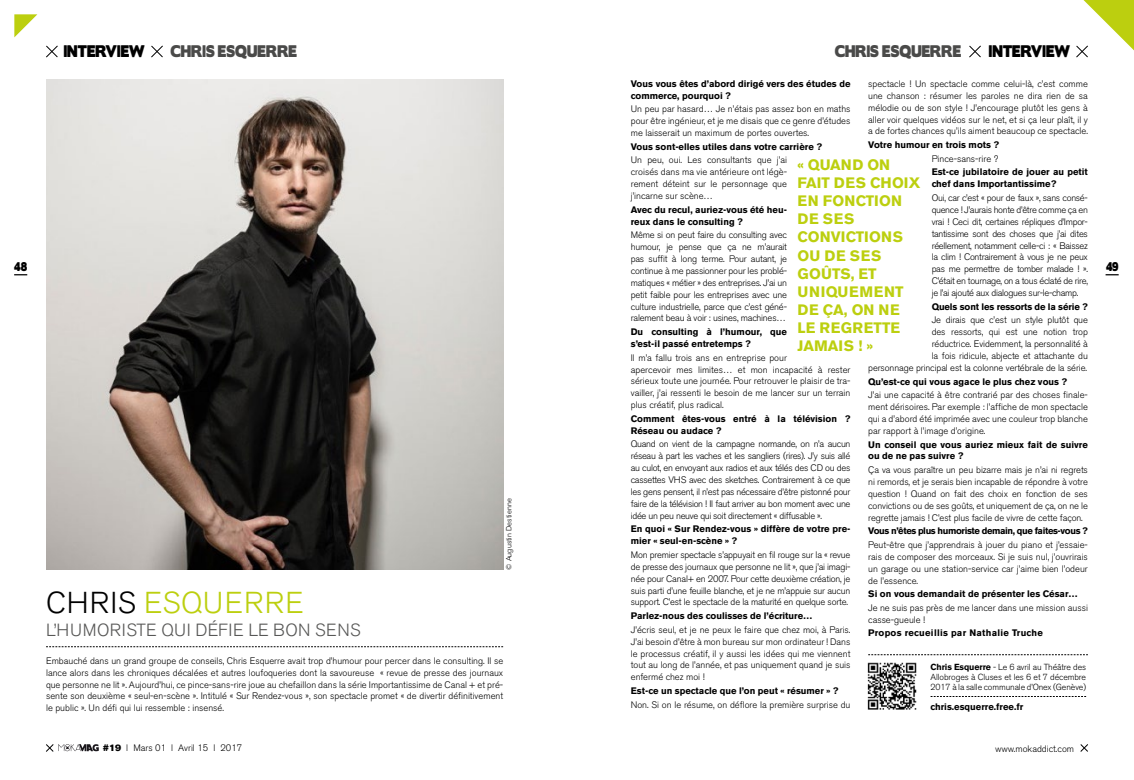
<style>
.page{position:relative;width:1134px;height:780px;background:#fff}
.page>*{position:absolute;margin:0;border:0;box-sizing:border-box;transform-origin:0 0}
.t1{font:300 30px "Akzidenz Grotesk BE";letter-spacing:.04em;color:#bccf0f}
.t2{font:300 17.5px "Akzidenz Grotesk BE";letter-spacing:.02em;color:#575756}
.t3{font:700 15px/18px "Akzidenz Grotesk BE";color:#bccf0f}
.t4{font:15px "Boris Black Bloxx";color:#4a4a49;scale:.8 1}
.t5{font:15px "Boris Black Bloxx";color:#000;scale:.8 1}
.t6{font:11.25px "Boris Black Bloxx";color:#000;scale:.8 1}
.t7{font:300 9.38px/11.9px "Akzidenz Grotesk BE";color:#000;text-align:justify}
.t8{font:700 9.38px/11.9px "Akzidenz Grotesk BE";color:#000}
.t9{font:700 9.38px "Akzidenz Grotesk BE";letter-spacing:-.04em;color:#000}
.t10{font:700 9.38px "Akzidenz Grotesk BE";letter-spacing:.03em;color:#000}
.t11{font:300 8.75px/10px "Akzidenz Grotesk BE";letter-spacing:-.01em;color:#000;text-align:justify}
.t12{font:300 7.5px "Akzidenz Grotesk BE";letter-spacing:.01em;color:#000}
.s1{font-weight:700}
.s2{color:#000}
.s3{font-family:"Akzidenz Grotesk BE Super";font-weight:400}
</style>
<div class="page">
<svg style="left:969px;top:45px;width:12px;height:13px"></svg>
<svg style="left:151px;top:45px;width:12px;height:13px"></svg>
<svg style="left:868px;top:654px;width:220px;height:1px"></svg>
<svg style="left:930px;top:696px;width:156px;height:1px"></svg>
<svg style="left:46px;top:646px;width:457px;height:1px"></svg>
<img style="left:46px;top:80px;width:457px;height:490px">
<svg style="left:14px;top:14px;width:23px;height:23px"></svg>
<svg style="left:14px;top:274px;width:13px;height:1px"></svg>
<svg style="left:1105px;top:274px;width:14px;height:1px"></svg>
<svg style="left:46px;top:45px;width:12px;height:13px"></svg>
<svg style="left:1076px;top:0;width:58px;height:58px"></svg>
<svg style="left:1080px;top:744px;width:8px;height:8px"></svg>
<img style="left:867px;top:662px;width:50px;height:48px">
<svg style="left:46px;top:744px;width:53px;height:8px"></svg>
<h3 class="t4" style="left:170px;top:39px;width:160px">CHRIS ESQUERRE</h3>
<h3 class="t4" style="left:835px;top:39px;width:160px">CHRIS ESQUERRE</h3>
<h3 class="t5" style="left:64px;top:39px;width:103px">INTERVIEW</h3>
<h3 class="t5" style="left:989px;top:39px;width:103px">INTERVIEW</h3>
<p class="t8" style="left:631px;top:78px;width:221px">Vous vous êtes d’abord dirigé vers des études de commerce, pourquoi ?</p>
<p class="t7" style="left:631px;top:103px;width:221px">Un peu par hasard… Je n’étais pas assez bon en maths pour être ingénieur, et je me disais que ce genre d’études me laisserait un maximum de portes ouvertes.</p>
<p class="t8" style="left:631px;top:141px;width:193px">Vous sont-elles utiles dans votre carrière ?</p>
<p class="t7" style="left:631px;top:154px;width:158px">Un peu, oui. Les consultants que j’ai croisés dans ma vie antérieure ont légè&shy;rement déteint sur le personnage que j’incarne sur scène…</p>
<p class="t8" style="left:631px;top:204px;width:158px">Avec du recul, auriez-vous été heu&shy;reux dans le consulting ?</p>
<p class="t7" style="left:631px;top:229px;width:158px">Même si on peut faire du consulting avec humour, je pense que ça ne m’aurait pas suffit à long terme. Pour autant, je continue à me passionner pour les problé&shy;matiques « métier » des entreprises. J’ai un petit faible pour les entreprises avec une culture industrielle, parce que c’est géné&shy;ralement beau à voir : usines, machines…</p>
<p class="t8" style="left:631px;top:326px;width:158px">Du consulting à l’humour, que s’est-il passé entretemps ?</p>
<p class="t7" style="left:631px;top:351px;width:221px;text-align:left">Il m’a fallu trois ans en entreprise pour<br>apercevoir mes limites… et mon incapacité à rester sérieux toute une journée. Pour retrouver le plaisir de tra&shy;vailler, j’ai ressenti le besoin de me lancer sur un terrain plus créatif, plus radical.</p>
<p class="t8" style="left:631px;top:413px;width:221px">Comment êtes-vous entré à la télévision ?<br>Réseau ou audace ?</p>
<p class="t7" style="left:631px;top:438px;width:221px">Quand on vient de la campagne normande, on n’a aucun réseau à part les vaches et les sangliers (rires). J’y suis allé au culot, en envoyant aux radios et aux télés des CD ou des cassettes VHS avec des sketches. Contrairement à ce que les gens pensent, il n’est pas nécessaire d’être pistonné pour faire de la télévision ! Il faut arriver au bon moment avec une idée un peu neuve qui soit directement « diffusable ».</p>
<p class="t8" style="left:631px;top:523px;width:221px">En quoi « Sur Rendez-vous » diffère de votre pre&shy;mier « seul-en-scène » ?</p>
<p class="t7" style="left:631px;top:549px;width:221px">Mon premier spectacle s’appuyait en fil rouge sur la « revue de presse des journaux que personne ne lit », que j’ai imagi&shy;née pour Canal+ en 2007. Pour cette deuxième création, je suis parti d’une feuille blanche, et je ne m’appuie sur aucun support. C’est le spectacle de la maturité en quelque sorte.</p>
<p class="t8" style="left:631px;top:610px;width:183px">Parlez-nous des coulisses de l’écriture…</p>
<p class="t7" style="left:631px;top:623px;width:221px">J’écris seul, et je ne peux le faire que chez moi, à Paris.<br>J’ai besoin d’être à mon bureau sur mon ordinateur ! Dans le processus créatif, il y aussi les idées qui me viennent tout au long de l’année, et pas uniquement quand je suis enfermé chez moi !</p>
<p class="t8" style="left:631px;top:684px;width:209px">Est-ce un spectacle que l’on peut « résumer » ?</p>
<p class="t7" style="left:631px;top:698px;width:221px">Non. Si on le résume, on déflore la première surprise du</p>
<p class="t7" style="left:868px;top:78px;width:221px">spectacle ! Un spectacle comme celui-là, c’est comme une chanson : résumer les paroles ne dira rien de sa mélodie ou de son style ! J’encourage plutôt les gens à aller voir quelques vidéos sur le net, et si ça leur plaît, il y a de fortes chances qu’ils aiment beaucoup ce spectacle.</p>
<p class="t8" style="left:868px;top:139px;width:133px">Votre humour en trois mots ?</p>
<p class="t7" style="left:932px;top:153px;width:68px">Pince-sans-rire ?</p>
<p class="t8" style="left:932px;top:166px;width:158px">Est-ce jubilatoire de jouer au petit chef dans Importantissime?</p>
<p class="t7" style="left:932px;top:192px;width:158px">Oui, car c’est « pour de faux », sans consé&shy;quence ! J’aurais honte d’être comme ça en vrai ! Ceci dit, certaines répliques d’Impor&shy;tantissime sont des choses que j’ai dites réellement, notamment celle-ci : « Baissez la clim ! Contrairement à vous je ne peux pas me permettre de tomber malade ! ».<br>C’était en tournage, on a tous éclaté de rire, je l’ai ajouté aux dialogues sur-le-champ.</p>
<p class="t8" style="left:932px;top:300px;width:158px">Quels sont les ressorts de la série ?</p>
<p class="t7" style="left:868px;top:314px;width:221px;text-align:right">Je dirais que c’est un style plutôt que<br>des ressorts, qui est une notion trop<br>réductrice. Evidemment, la personnalité à<br>la fois ridicule, abjecte et attachante du<br>personnage principal est la colonne vertébrale de la série.</p>
<p class="t8" style="left:868px;top:375px;width:201px">Qu’est-ce qui vous agace le plus chez vous ?</p>
<p class="t7" style="left:868px;top:389px;width:221px">J’ai une capacité à être contrarié par des choses finale&shy;ment dérisoires. Par exemple : l’affiche de mon spectacle qui a d’abord été imprimée avec une couleur trop blanche par rapport à l’image d’origine.</p>
<p class="t8" style="left:868px;top:438px;width:221px">Un conseil que vous auriez mieux fait de suivre ou de ne pas suivre ?</p>
<p class="t7" style="left:868px;top:464px;width:221px">Ça va vous paraître un peu bizarre mais je n’ai ni regrets ni remords, et je serais bien incapable de répondre à votre question ! Quand on fait des choix en fonction de ses convictions ou de ses goûts, et uniquement de ça, on ne le regrette jamais ! C’est plus facile de vivre de cette façon.</p>
<p class="t9" style="left:868px;top:525px;width:221px">Vous n’êtes plus humoriste demain, que faites-vous ?</p>
<p class="t7" style="left:868px;top:539px;width:221px">Peut-être que j’apprendrais à jouer du piano et j’essaie&shy;rais de composer des morceaux. Si je suis nul, j’ouvrirais un garage ou une station-service car j’aime bien l’odeur de l’essence.</p>
<p class="t8" style="left:868px;top:588px;width:211px">Si on vous demandait de présenter les César…</p>
<p class="t7" style="left:868px;top:602px;width:221px">Je ne suis pas près de me lancer dans une mission aussi casse-gueule !</p>
<p class="t10" style="left:868px;top:627px;width:176px">Propos recueillis par Nathalie Truche</p>
<p class="t11" style="left:930px;top:662px;width:157px"><span class="s1">Chris Esquerre</span> - Le 6 avril au Théâtre des Allobroges à Cluses et les 6 et 7 décembre 2017 à la salle communale d’Onex (Genève)</p>
<p class="t8" style="left:930px;top:700px;width:94px">chris.esquerre.free.fr</p>
<h3 class="t3" style="left:798px;top:156px;width:124px">« QUAND ON<br>FAIT DES CHOIX<br>EN FONCTION<br>DE SES<br>CONVICTIONS<br>OU DE SES<br>GOÛTS, ET<br>UNIQUEMENT<br>DE ÇA, ON NE<br>LE REGRETTE<br>JAMAIS ! »</h3>
<p class="t6" style="left:14px;top:258px;width:18px">48</p>
<p class="t6" style="left:1106px;top:258px;width:17px">49</p>
<p class="t12" style="left:505px;top:570px;width:73px;rotate:-90deg">© Augustin Destienne</p>
<h1 class="t1" style="left:46px;top:586px;width:259px"><span class="s2">CHRIS</span> ESQUERRE</h1>
<h2 class="t2" style="left:46px;top:620px;width:316px">L’HUMORISTE QUI DÉFIE LE BON SENS</h2>
<p class="t7" style="left:46px;top:654px;width:459px">Embauché dans un grand groupe de conseils, Chris Esquerre avait trop d’humour pour percer dans le consulting. Il se lance alors dans les chroniques décalées et autres loufoqueries dont la savoureuse « revue de presse des journaux que personne ne lit ». Aujourd’hui, ce pince-sans-rire joue au chefaillon dans la série Importantissime de Canal + et pré&shy;sente son deuxième « seul-en-scène ». Intitulé « Sur Rendez-vous », son spectacle promet « de divertir définitivement le public ». Un défi qui lui ressemble : insensé.</p>
<p class="t7" style="left:103px;top:742px;width:141px"><span class="s3">#19</span> l Mars 01 l Avril 15 l 2017</p>
<p class="t7" style="left:995px;top:742px;width:81px">www.mokaddict.com</p>
</div>
